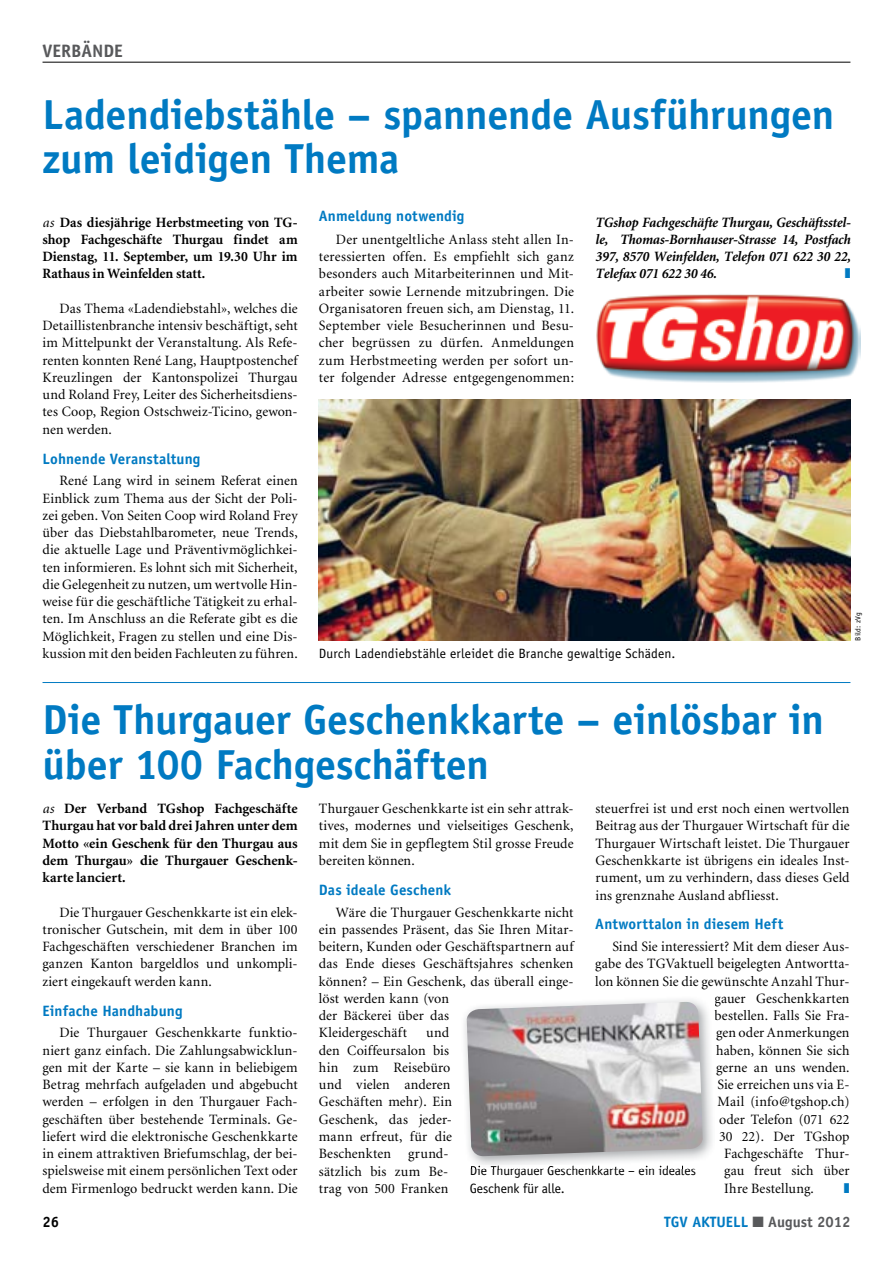
<style>
.page{position:relative;width:893px;height:1263px;background:#fff}
.page>*{position:absolute;margin:0;border:0;box-sizing:border-box;transform-origin:0 0}
.t1{font:700 42px/45px "Officina Sans";letter-spacing:-.005em;color:#007ac2}
.t2{font:700 18px "Officina Sans";color:#58595b}
.t3{font:700 15px "Officina Sans";letter-spacing:.005em;color:#007ac2}
.t4{font:700 15px "Officina Sans";color:#000}
.t5{font:14.25px/17.2px "Minion";letter-spacing:.01em;color:#000;text-align:justify}
.t6{font:700 14.25px/17.2px "Minion";color:#000;text-align:justify}
.t7{font:italic 700 14.25px/17.2px "Minion";letter-spacing:-.01em;color:#000;text-align:justify;scale:.96 1}
.t8{font:13.5px/17.2px "Officina Sans";letter-spacing:.005em;color:#000}
.t9{font:7.5px "Officina Sans";letter-spacing:.025em;color:#000}
.s1{font-weight:400;font-style:italic}
.s2{color:#58595b}
</style>
<div class="page">
<hr style="left:43px;top:62px;width:807px;height:1px;background:#000">
<img style="left:319px;top:399px;width:531px;height:241px">
<img style="left:596px;top:294px;width:264px;height:89px">
<img style="left:464px;top:1000px;width:251px;height:165px">
<img style="left:471px;top:1165px;width:212px;height:3px">
<img style="left:467px;top:1002px;width:219px;height:154px">
<hr style="left:43px;top:682px;width:807px;height:1px;background:#007ac2">
<p class="t2" style="left:43px;top:39px;width:82px">VErbänDE</p>
<h1 class="t1" style="left:43px;top:91px;width:793px">Ladendiebstähle – spannende Ausführungen zum leidigen Thema</h1>
<p class="t6" style="left:43px;top:214px;width:257px"><span class="s1">as</span> Das diesjährige Herbstmeeting von TG&shy;shop Fachgeschäfte Thurgau findet am Dienstag, 11. September, um 19.30 Uhr im Rathaus in Weinfelden statt.</p>
<p class="t5" style="left:43px;top:300px;width:257px;text-indent:17px">Das Thema «Ladendiebstahl», welches die Detaillistenbranche intensiv beschäftigt, seht im Mittelpunkt der Veranstaltung. Als Refe&shy;renten konnten René Lang, Hauptpostenchef Kreuzlingen der Kantonspolizei Thurgau und Roland Frey, Leiter des Sicherheitsdiens&shy;tes Coop, Region Ostschweiz-Ticino, gewon&shy;nen werden.</p>
<p class="t3" style="left:43px;top:449px;width:159px">Lohnende Veranstaltung</p>
<p class="t5" style="left:43px;top:473px;width:257px;text-indent:17px">René Lang wird in seinem Referat einen Einblick zum Thema aus der Sicht der Poli&shy;zei geben. Von Seiten Coop wird Roland Frey über das Diebstahlbarometer, neue Trends, die aktuelle Lage und Präventivmöglichkei&shy;ten informieren. Es lohnt sich mit Sicherheit, die Gelegenheit zu nutzen, um wertvolle Hin&shy;weise für die geschäftliche Tätigkeit zu erhal&shy;ten. Im Anschluss an die Referate gibt es die Möglichkeit, Fragen zu stellen und eine Dis&shy;kussion mit den beiden Fachleuten zu führen.</p>
<p class="t3" style="left:319px;top:207px;width:147px">Anmeldung notwendig</p>
<p class="t5" style="left:319px;top:231px;width:257px;text-indent:17px">Der unentgeltliche Anlass steht allen In&shy;teressierten offen. Es empfiehlt sich ganz besonders auch Mitarbeiterinnen und Mit&shy;arbeiter sowie Lernende mitzubringen. Die Organisatoren freuen sich, am Dienstag, 11.<br>September viele Besucherinnen und Besu&shy;cher begrüssen zu dürfen. Anmeldungen zum Herbstmeeting werden per sofort un&shy;ter folgender Adresse entgegengenommen:</p>
<p class="t7" style="left:595px;top:214px;width:267px">TGshop Fachgeschäfte Thurgau, Geschäftsstel&shy;le, Thomas-Bornhauser-Strasse 14, Postfach 397, 8570 Weinfelden, Telefon 071 622 30 22, Telefax 071 622 30 46.</p>
<p class="t9" style="left:853px;top:641px;width:30px;rotate:-90deg">Bild: zVg</p>
<p class="t8" style="left:319px;top:645px;width:358px">Durch Ladendiebstähle erleidet die Branche gewaltige Schäden.</p>
<h1 class="t1" style="left:43px;top:696px;width:783px">Die Thurgauer Geschenkkarte – einlösbar in über 100 fachgeschäften</h1>
<p class="t6" style="left:43px;top:800px;width:257px"><span class="s1">as</span> Der Verband TGshop Fachgeschäfte Thurgau hat vor bald drei Jahren unter dem Motto «ein Geschenk für den Thurgau aus dem Thurgau» die Thurgauer Geschenk&shy;karte lanciert.</p>
<p class="t5" style="left:43px;top:904px;width:257px;text-indent:17px">Die Thurgauer Geschenkkarte ist ein elek&shy;tronischer Gutschein, mit dem in über 100<br>Fachgeschäften verschiedener Branchen im ganzen Kanton bargeldlos und unkompli&shy;ziert eingekauft werden kann.</p>
<p class="t3" style="left:43px;top:1001px;width:142px">Einfache Handhabung</p>
<p class="t5" style="left:43px;top:1025px;width:257px;text-indent:17px">Die Thurgauer Geschenkkarte funktio&shy;niert ganz einfach. Die Zahlungsabwicklun&shy;gen mit der Karte – sie kann in beliebigem Betrag mehrfach aufgeladen und abgebucht werden – erfolgen in den Thurgauer Fach&shy;geschäften über bestehende Terminals. Ge&shy;liefert wird die elektronische Geschenkkarte in einem attraktiven Briefumschlag, der bei&shy;spielsweise mit einem persönlichen Text oder dem Firmenlogo bedruckt werden kann. Die</p>
<p class="t5" style="left:319px;top:800px;width:256px">Thurgauer Geschenkkarte ist ein sehr attrak&shy;tives, modernes und vielseitiges Geschenk, mit dem Sie in gepflegtem Stil grosse Freude bereiten können.</p>
<p class="t3" style="left:319px;top:880px;width:134px">Das ideale Geschenk</p>
<p class="t5" style="left:319px;top:904px;width:256px;text-align:left;text-indent:17px">Wäre die Thurgauer Geschenkkarte nicht ein passendes Präsent, das Sie Ihren Mitar&shy;beitern, Kunden oder Geschäftspartnern auf das Ende dieses Geschäftsjahres schenken können? – Ein Geschenk, das überall einge&shy;löst werden kann (von<br>der Bäckerei über das<br>Kleidergeschäft</p>
<p class="t5" style="left:595px;top:800px;width:256px">steuerfrei ist und erst noch einen wertvollen Beitrag aus der Thurgauer Wirtschaft für die Thurgauer Wirtschaft leistet. Die Thurgauer Geschenkkarte ist übrigens ein ideales Inst&shy;rument, um zu verhindern, dass dieses Geld ins grenznahe Ausland abfliesst.</p>
<p class="t3" style="left:595px;top:915px;width:189px">Antworttalon in diesem Heft</p>
<p class="t5" style="left:612px;top:938px;width:239px">Sind Sie interessiert? Mit dem dieser Aus-</p>
<p class="t5" style="left:595px;top:956px;width:256px">gabe des TGVaktuell beigelegten Antwortta-</p>
<p class="t5" style="left:595px;top:973px;width:256px">lon können Sie die gewünschte Anzahl Thur-</p>
<p class="t5" style="left:715px;top:990px;width:137px">gauer Geschenkkarten</p>
<p class="t5" style="left:715px;top:1007px;width:137px">bestellen. Falls Sie Fra-</p>
<p class="t5" style="left:716px;top:1025px;width:135px">gen oder Anmerkungen</p>
<p class="t5" style="left:716px;top:1042px;width:135px">haben, können Sie sich</p>
<p class="t5" style="left:716px;top:1059px;width:135px">gerne an uns wenden.</p>
<p class="t5" style="left:718px;top:1076px;width:133px">Sie erreichen uns via E-</p>
<p class="t5" style="left:718px;top:1094px;width:133px">Mail (info@tgshop.ch)</p>
<p class="t5" style="left:719px;top:1111px;width:132px">oder Telefon (071 622</p>
<p class="t5" style="left:719px;top:1128px;width:132px">30 22). Der TGshop</p>
<p class="t5" style="left:724px;top:1145px;width:127px">Fachgeschäfte Thur-</p>
<p class="t5" style="left:724px;top:1163px;width:127px">gau freut sich über</p>
<p class="t5" style="left:724px;top:1180px;width:91px">Ihre Bestellung.</p>
<p class="t5" style="left:319px;top:1025px;width:135px;text-align:left;text-indent:107px">und den Coiffeursalon bis hin zum Reisebüro und vielen anderen<br>Geschäften mehr). Ein<br>Geschenk, das jeder&shy;mann erfreut, für die<br>Beschenkten grund&shy;sätzlich bis zum Be&shy;trag von 500 Franken</p>
<p class="t8" style="left:470px;top:1162px;width:228px">Die Thurgauer Geschenkkarte – ein ideales<br>Geschenk für alle.</p>
<p class="t4" style="left:43px;top:1213px;width:18px">26</p>
<p class="t3" style="left:664px;top:1213px;width:188px">TGV AKTUELL <span class="s2">■ August 2012</span></p>
</div>
